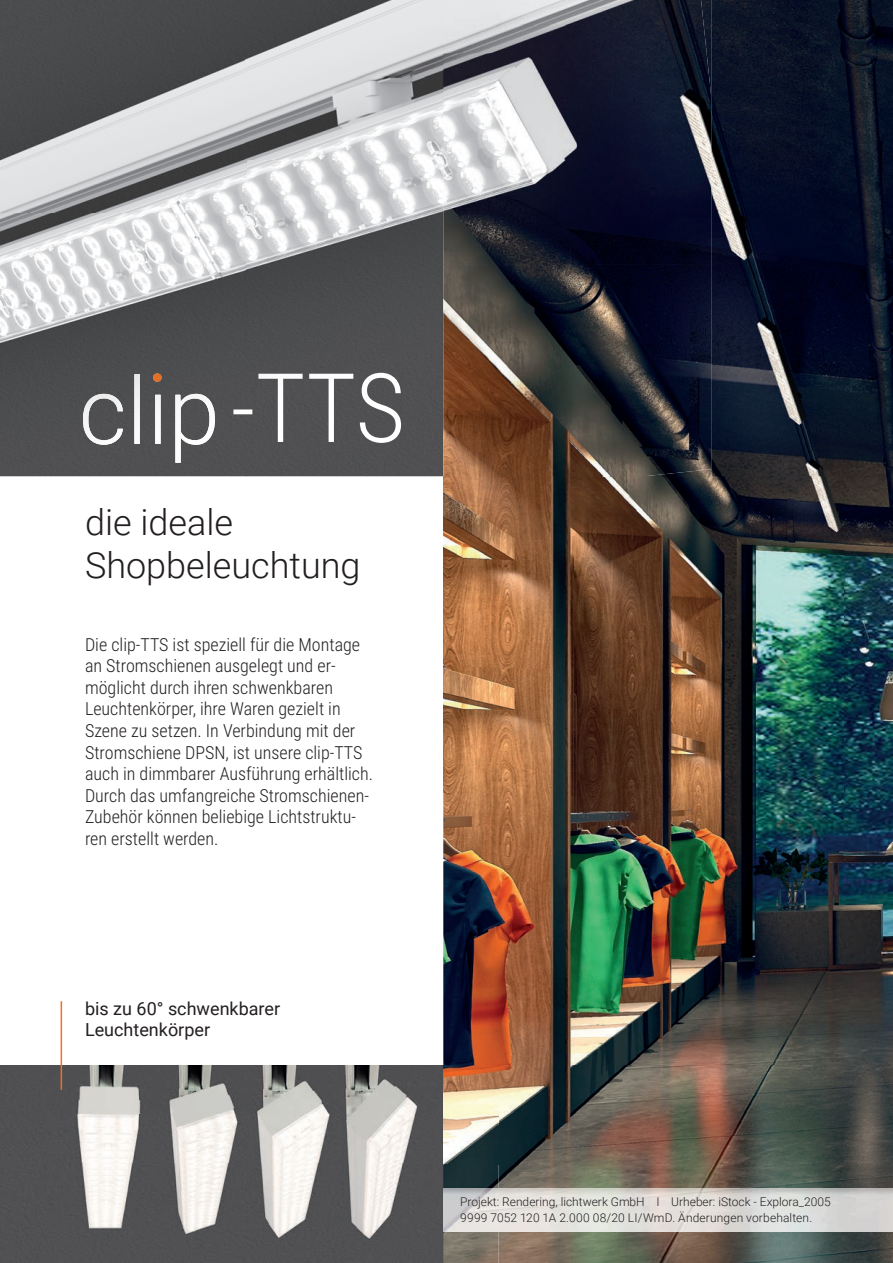
<style>
.page{position:relative;width:893px;height:1263px;background:#fff}
.page>*{position:absolute;margin:0;border:0;box-sizing:border-box;transform-origin:0 0}
.t1{font:300 36px/43.2px "Roboto";color:#231f20}
.t2{font:300 18px/21.6px "Roboto Condensed";color:#231f20}
.t3{font:18px/21.6px "Roboto";color:#231f20}
.t4{font:300 12px/16px "Roboto";color:#231f20}
</style>
<div class="page">
<img style="left:0;top:1065px;width:893px;height:198px">
<img style="left:443px;top:476px;width:450px;height:589px">
<img style="left:711px;top:0;width:182px;height:476px">
<img style="left:443px;top:476px;width:251px;height:1px">
<img style="left:707px;top:0;width:4px;height:53px">
<img style="left:0;top:0;width:443px;height:476px">
<img style="left:443px;top:53px;width:268px;height:423px">
<img style="left:443px;top:0;width:264px;height:53px">
<svg style="left:83px;top:373px;width:132px;height:90px;background:#6f6f70"></svg>
<img style="left:233px;top:373px;width:168px;height:70px">
<hr style="left:61px;top:1001px;width:1px;height:89px;background:#f36e21">
<img style="left:443px;top:1188px;width:450px;height:43px">
<h1 class="t1" style="left:85px;top:499px;width:277px">die ideale<br>Shopbeleuchtung</h1>
<p class="t2" style="left:85px;top:633px;width:290px">Die clip-TTS ist speziell für die Montage an Stromschienen ausgelegt und er&shy;möglicht durch ihren schwenkbaren Leuchtenkörper, ihre Waren gezielt in Szene zu setzen. In Verbindung mit der Stromschiene DPSN, ist unsere clip-TTS auch in dimmbarer Ausführung erhältlich.<br>Durch das umfangreiche Stromschienen-Zubehör können beliebige Lichtstruktu&shy;ren erstellt werden.</p>
<p class="t3" style="left:85px;top:997px;width:197px">bis zu 60° schwenkbarer<br>Leuchtenkörper</p>
<p class="t4" style="left:460px;top:1193px;width:372px">Projekt: Rendering, lichtwerk GmbH I Urheber: iStock - Explora_2005<br>9999 7052 120 1A 2.000 08/20 LI/WmD. Änderungen vorbehalten.</p>
</div>
